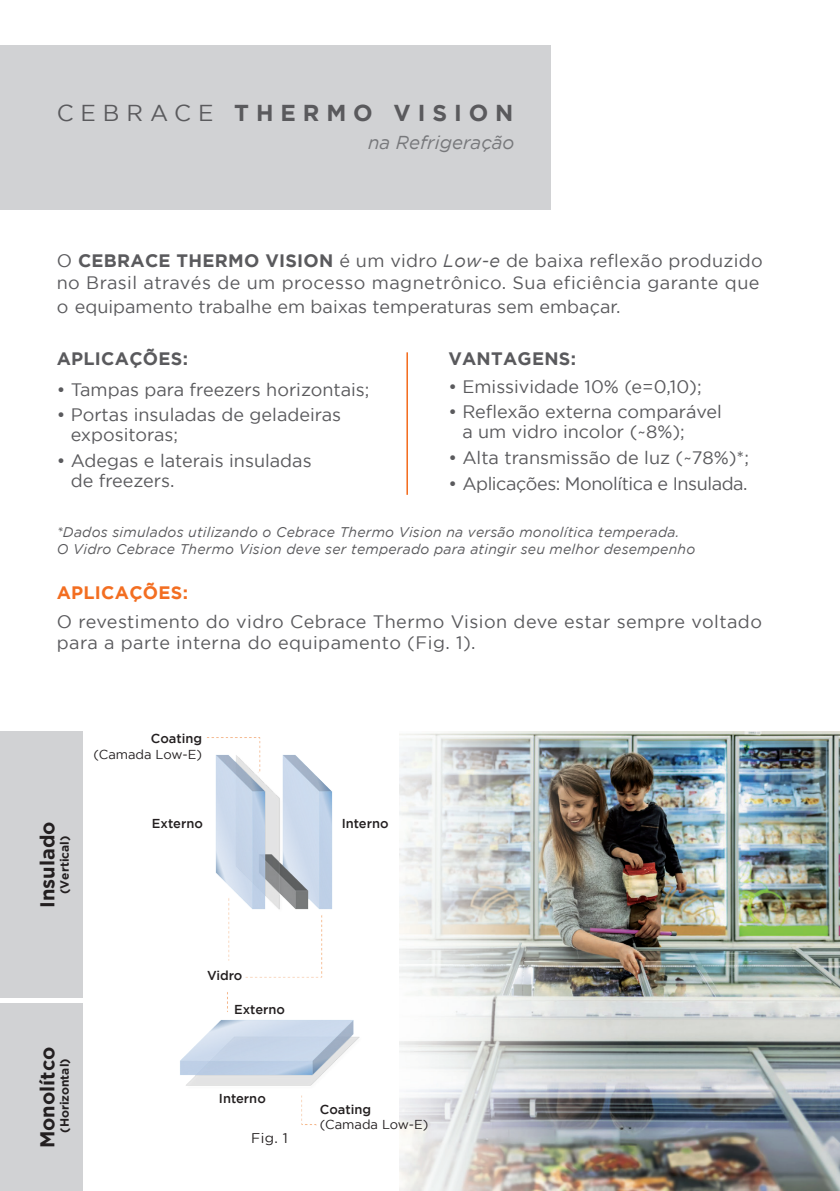
<style>
.page{position:relative;width:840px;height:1191px;background:#fff}
.page>*{position:absolute;margin:0;border:0;box-sizing:border-box;transform-origin:0 0}
.t1{font:700 23px "Gotham";letter-spacing:.3em;color:#5a5a5d}
.t2{font:700 20px "Gotham";color:#231f20}
.t3{font:italic 18.6px "Gotham";color:#77787b}
.t4{font:18px/20px "Gotham";color:#5a5a5d}
.t5{font:18px/21.6px "Gotham";letter-spacing:.025em;color:#5a5a5d}
.t6{font:18px "Gotham";letter-spacing:-.025em;color:#5a5a5d}
.t7{font:700 18px "Gotham";letter-spacing:.015em;color:#5a5a5d}
.t8{font:700 18px "Gotham";letter-spacing:.015em;color:#f36e21}
.t9{font:italic 14px/16.8px "Gotham";letter-spacing:.015em;color:#5a5a5d}
.t10{font:14px "Gotham";color:#231f20}
.t11{font:500 13px "Gotham";color:#231f20}
.t12{font:13px "Gotham";color:#231f20}
.t13{font:700 12px "Gotham";color:#231f20}
.s1{font-weight:400}
.s2{font-weight:700}
.s3{font-style:italic}
</style>
<div class="page">
<div style="left:0;top:1003px;width:82px;height:188px;background:#d1d2d4"></div>
<div style="left:0;top:731px;width:82px;height:267px;background:#d1d2d4"></div>
<div style="left:0;top:45px;width:550px;height:165px;background:#d1d2d4"></div>
<img style="left:399px;top:731px;width:440px;height:460px">
<hr style="left:406px;top:352px;width:2px;height:143px;background:#f36e21">
<img style="left:180px;top:737px;width:180px;height:389px">
<hr style="left:839px;top:45px;width:1px;height:165px;background:#f36e21">
<p class="t1" style="left:57px;top:99px;width:458px"><span class="s1">CEBRACE</span> THERMO VISION</p>
<p class="t3" style="left:368px;top:132px;width:148px">na Refrigeração</p>
<p class="t5" style="left:57px;top:249px;width:707px">O <span class="s2">CEBRACE THERMO VISION</span> é um vidro <span class="s3">Low-e</span> de baixa reflexão produzido no Brasil através de um processo magnetrônico. Sua eficiência garante que</p>
<p class="t4" style="left:57px;top:296px;width:565px">o equipamento trabalhe em baixas temperaturas sem embaçar.</p>
<p class="t7" style="left:57px;top:349px;width:133px">APLICAÇÕES:</p>
<p class="t4" style="left:57px;top:379px;width:314px">• Tampas para freezers horizontais;</p>
<p class="t4" style="left:71px;top:404px;width:272px;text-indent:-14px">• Portas insuladas de geladeiras expositoras;</p>
<p class="t4" style="left:71px;top:450px;width:242px;text-indent:-14px">• Adegas e laterais insuladas de freezers.</p>
<p class="t7" style="left:448px;top:349px;width:129px">VANTAGENS:</p>
<p class="t4" style="left:448px;top:376px;width:254px">• Emissividade 10% (e=0,10);</p>
<p class="t4" style="left:462px;top:402px;width:261px;text-indent:-14px">• Reflexão externa comparável a um vidro incolor (~8%);</p>
<p class="t4" style="left:448px;top:447px;width:302px">• Alta transmissão de luz (~78%)*;</p>
<p class="t6" style="left:448px;top:473px;width:300px">• Aplicações: Monolítica e Insulada.</p>
<p class="t9" style="left:57px;top:524px;width:639px">*Dados simulados utilizando o Cebrace Thermo Vision na versão monolítica temperada.<br>O Vidro Cebrace Thermo Vision deve ser temperado para atingir seu melhor desempenho</p>
<p class="t8" style="left:57px;top:582px;width:133px">APLICAÇÕES:</p>
<p class="t5" style="left:57px;top:610px;width:706px">O revestimento do vidro Cebrace Thermo Vision deve estar sempre voltado para a parte interna do equipamento (Fig. 1).</p>
<p class="t2" style="left:36px;top:908px;width:88px;rotate:-90deg">Insulado</p>
<p class="t13" style="left:58px;top:894px;width:60px;rotate:-90deg">(Vertical)</p>
<p class="t11" style="left:151px;top:731px;width:53px">Coating</p>
<p class="t12" style="left:93px;top:746px;width:110px">(Camada Low-E)</p>
<p class="t11" style="left:152px;top:816px;width:52px">Externo</p>
<p class="t11" style="left:341px;top:816px;width:48px">Interno</p>
<p class="t2" style="left:36px;top:1148px;width:103px;rotate:-90deg">Monolítco</p>
<p class="t13" style="left:58px;top:1132px;width:76px;rotate:-90deg">(Horizontal)</p>
<p class="t11" style="left:207px;top:967px;width:37px">Vidro</p>
<p class="t11" style="left:234px;top:1001px;width:52px">Externo</p>
<p class="t11" style="left:219px;top:1090px;width:48px">Interno</p>
<p class="t10" style="left:251px;top:1130px;width:38px">Fig. 1</p>
<p class="t11" style="left:320px;top:1101px;width:53px">Coating</p>
<p class="t12" style="left:320px;top:1117px;width:110px">(Camada Low-E)</p>
</div>
